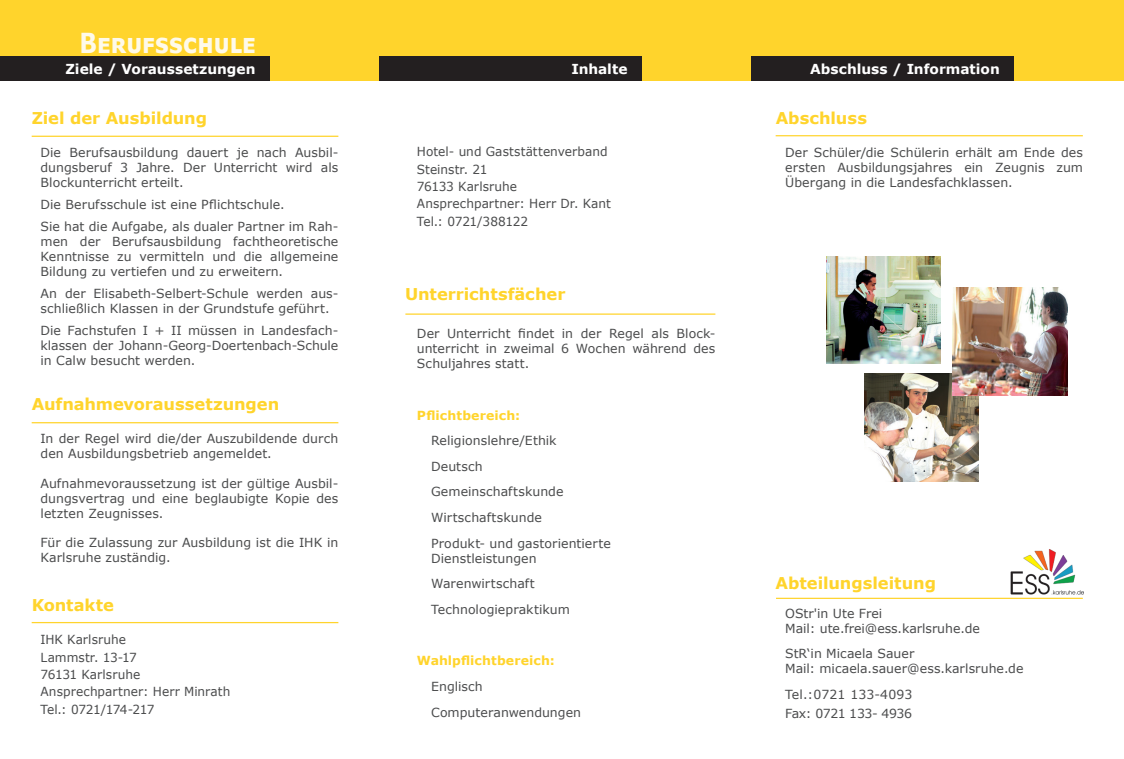
<style>
.page{position:relative;width:1124px;height:759px;background:#fff}
.page>*{position:absolute;margin:0;border:0;box-sizing:border-box;transform-origin:0 0}
.Tagline{font:700 27.5px "Verdana";color:#fefaea;scale:.84 1}
.Tagline-2{font:700 16.25px "Verdana";letter-spacing:-.005em;color:#ffd42c}
.Tagline-3{font:700 13.75px "Verdana";color:#fff}
.Verschachteltes_Form{font:12.5px/15px "Verdana";color:#4b4c4d;text-align:justify}
.Aufzählungszeichen{font:12.5px/15px "Verdana";letter-spacing:.005em;color:#4b4c4d;text-align:justify}
.Tagline-4{font:12.5px/15px "Verdana";color:#4b4c4d}
.Tagline-5{font:12.5px/18.5px "Verdana";letter-spacing:-.02em;color:#4b4c4d}
.Aufzählungszeichen-2{font:700 12.5px "Verdana";letter-spacing:.01em;color:#ffd42c}
.Tagline-6{font:12.5px "Verdana";letter-spacing:-.035em;color:#4b4c4d}
</style>
<div class="page">
<div style="left:0;top:0;width:1123px;height:81px;background:#ffd42c"></div>
<div style="left:0;top:56px;width:270px;height:25px;background:#231f20"></div>
<div style="left:379px;top:56px;width:262px;height:25px;background:#231f20"></div>
<div style="left:751px;top:56px;width:262px;height:25px;background:#231f20"></div>
<img style="left:985px;top:549px;width:98px;height:50px">
<hr style="left:405px;top:313px;width:310px;height:1px;background:#ffd42c">
<hr style="left:775px;top:597px;width:307px;height:1px;background:#ffd42c">
<hr style="left:775px;top:135px;width:307px;height:1px;background:#ffd42c">
<hr style="left:32px;top:422px;width:306px;height:1px;background:#ffd42c">
<hr style="left:32px;top:136px;width:306px;height:1px;background:#ffd42c">
<hr style="left:32px;top:621px;width:306px;height:2px;background:#ffd42c">
<img style="left:864px;top:373px;width:114px;height:108px">
<img style="left:826px;top:256px;width:114px;height:108px">
<img style="left:952px;top:288px;width:115px;height:107px">
<p class="Tagline" style="left:79px;top:24px;width:212px">Berufsschule</p>
<p class="Tagline-3" style="left:66px;top:59px;width:191px">Ziele / Voraussetzungen</p>
<p class="Tagline-3" style="left:571px;top:59px;width:58px">Inhalte</p>
<p class="Tagline-3" style="left:809px;top:59px;width:191px">Abschluss / Information</p>
<p class="Tagline-2" style="left:32px;top:107px;width:177px">Ziel der Ausbildung</p>
<p class="Verschachteltes_Form" style="left:41px;top:144px;width:299px">Die Berufsausbildung dauert je nach Ausbil&shy;dungsberuf 3 Jahre. Der Unterricht wird als Blockunterricht erteilt.</p>
<p class="Verschachteltes_Form" style="left:41px;top:196px;width:246px">Die Berufsschule ist eine Pflichtschule.</p>
<p class="Verschachteltes_Form" style="left:41px;top:218px;width:299px">Sie hat die Aufgabe, als dualer Partner im Rah&shy;men der Berufsausbildung fachtheoretische Kenntnisse zu vermitteln und die allgemeine Bildung zu vertiefen und zu erweitern.</p>
<p class="Verschachteltes_Form" style="left:41px;top:285px;width:299px">An der Elisabeth-Selbert-Schule werden aus&shy;schließlich Klassen in der Grundstufe geführt.</p>
<p class="Verschachteltes_Form" style="left:41px;top:323px;width:299px">Die Fachstufen I + II müssen in Landesfach&shy;klassen der Johann-Georg-Doertenbach-Schule in Calw besucht werden.</p>
<p class="Tagline-2" style="left:32px;top:392px;width:249px">Aufnahmevoraussetzungen</p>
<p class="Verschachteltes_Form" style="left:41px;top:431px;width:299px">In der Regel wird die/der Auszubildende durch den Ausbildungsbetrieb angemeldet.</p>
<p class="Verschachteltes_Form" style="left:41px;top:475px;width:299px">Aufnahmevoraussetzung ist der gültige Ausbil&shy;dungsvertrag und eine beglaubigte Kopie des letzten Zeugnisses.</p>
<p class="Verschachteltes_Form" style="left:41px;top:534px;width:299px">Für die Zulassung zur Ausbildung ist die IHK in<br>Karlsruhe zuständig.</p>
<p class="Tagline-2" style="left:32px;top:593px;width:84px">Kontakte</p>
<p class="Tagline-4" style="left:41px;top:632px;width:87px">IHK Karlsruhe</p>
<p class="Tagline-4" style="left:41px;top:649px;width:98px">Lammstr. 13-17</p>
<p class="Tagline-4" style="left:41px;top:666px;width:101px">76131 Karlsruhe</p>
<p class="Tagline-4" style="left:41px;top:683px;width:191px">Ansprechpartner: Herr Minrath</p>
<p class="Tagline-6" style="left:41px;top:700px;width:115px">Tel.: 0721/174-217</p>
<p class="Tagline-4" style="left:417px;top:144px;width:192px">Hotel- und Gaststättenverband</p>
<p class="Tagline-4" style="left:417px;top:161px;width:72px">Steinstr. 21</p>
<p class="Tagline-4" style="left:417px;top:179px;width:102px">76133 Karlsruhe</p>
<p class="Tagline-4" style="left:417px;top:196px;width:195px">Ansprechpartner: Herr Dr. Kant</p>
<p class="Tagline-5" style="left:417px;top:211px;width:113px">Tel.: 0721/388122</p>
<p class="Tagline-2" style="left:405px;top:282px;width:162px">Unterrichtsfächer</p>
<p class="Aufzählungszeichen" style="left:417px;top:326px;width:300px">Der Unterricht findet in der Regel als Block&shy;unterricht in zweimal 6 Wochen während des Schuljahres statt.</p>
<p class="Aufzählungszeichen-2" style="left:417px;top:406px;width:105px">Pflichtbereich:</p>
<p class="Aufzählungszeichen" style="left:431px;top:433px;width:127px">Religionslehre/Ethik</p>
<p class="Aufzählungszeichen" style="left:431px;top:458px;width:53px">Deutsch</p>
<p class="Aufzählungszeichen" style="left:431px;top:484px;width:134px">Gemeinschaftskunde</p>
<p class="Aufzählungszeichen" style="left:431px;top:509px;width:112px">Wirtschaftskunde</p>
<p class="Aufzählungszeichen" style="left:431px;top:535px;width:181px">Produkt- und gastorientierte<br>Dienstleistungen</p>
<p class="Aufzählungszeichen" style="left:431px;top:576px;width:105px">Warenwirtschaft</p>
<p class="Aufzählungszeichen" style="left:431px;top:601px;width:140px">Technologiepraktikum</p>
<p class="Aufzählungszeichen-2" style="left:417px;top:651px;width:139px">Wahlpflichtbereich:</p>
<p class="Aufzählungszeichen" style="left:431px;top:678px;width:53px">Englisch</p>
<p class="Aufzählungszeichen" style="left:431px;top:704px;width:151px">Computeranwendungen</p>
<p class="Tagline-2" style="left:775px;top:106px;width:93px">Abschluss</p>
<p class="Verschachteltes_Form" style="left:785px;top:144px;width:299px">Der Schüler/die Schülerin erhält am Ende des ersten Ausbildungsjahres ein Zeugnis zum Übergang in die Landesfachklassen.</p>
<p class="Tagline-2" style="left:775px;top:571px;width:162px">Abteilungsleitung</p>
<p class="Tagline-4" style="left:785px;top:605px;width:196px">OStr'in Ute Frei<br>Mail: ute.frei@ess.karlsruhe.de</p>
<p class="Tagline-4" style="left:785px;top:646px;width:240px">StR‘in Micaela Sauer<br>Mail: micaela.sauer@ess.karlsruhe.de</p>
<p class="Tagline-5" style="left:785px;top:684px;width:129px">Tel.:0721 133-4093<br>Fax: 0721 133- 4936</p>
</div>
